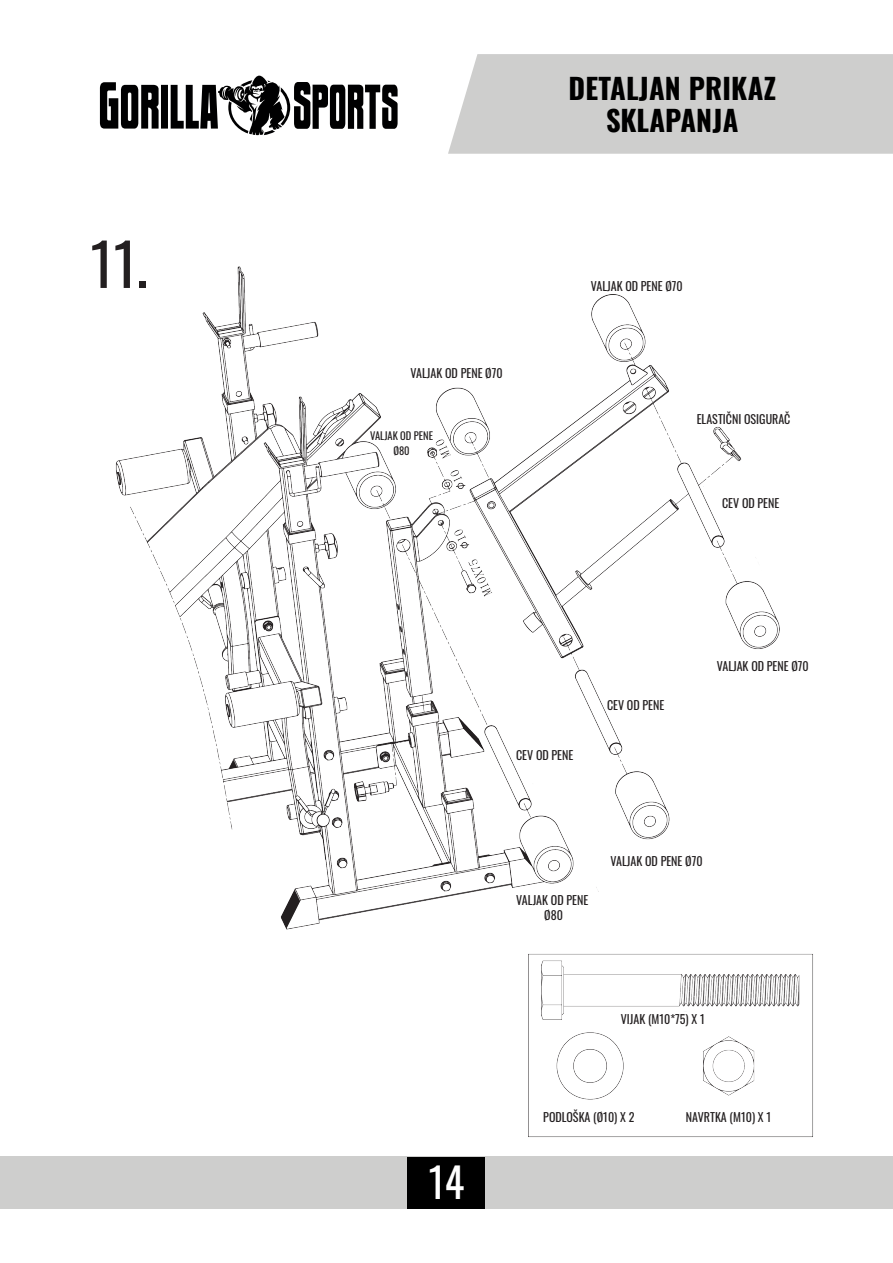
<style>
.page{position:relative;width:893px;height:1263px;background:#fff}
.page>*{position:absolute;margin:0;border:0;box-sizing:border-box;transform-origin:0 0}
.t1{font:58.5px "Oswald";color:#231f20}
.t2{font:40.5px "Oswald";color:#fff}
.t3{font:700 28.5px "Oswald";letter-spacing:.01em;color:#000}
.t4{font:12px "Oswald";color:#231f20}
.t5{font:10.5px "Oswald";color:#231f20}
</style>
<div class="page">
<img style="left:528px;top:954px;width:285px;height:183px">
<img style="left:115px;top:266px;width:665px;height:664px">
<div style="left:448px;top:54px;width:445px;height:100px;background:#cececd"></div>
<div style="left:0;top:1156px;width:892px;height:53px;background:#cececd"></div>
<div style="left:408px;top:1157px;width:77px;height:51px;background:#000"></div>
<svg style="left:100px;top:76px;width:298px;height:59px"></svg>
<p class="t1" style="left:90px;top:212px;width:59px">11.</p>
<p class="t4" style="left:411px;top:362px;width:94px">VALJAK OD PENE Ø70</p>
<p class="t5" style="left:370px;top:426px;width:65px">VALJAK OD PENE</p>
<p class="t5" style="left:393px;top:441px;width:18px">Ø80</p>
<p class="t3" style="left:568px;top:63px;width:209px">DETALJAN PRIKAZ</p>
<p class="t3" style="left:606px;top:95px;width:134px">SKLAPANJA</p>
<p class="t4" style="left:591px;top:275px;width:94px">VALJAK OD PENE Ø70</p>
<p class="t4" style="left:697px;top:408px;width:95px">ELASTIČNI OSIGURAČ</p>
<p class="t4" style="left:722px;top:492px;width:59px">CEV OD PENE</p>
<p class="t2" style="left:429px;top:1147px;width:37px">14</p>
<p class="t4" style="left:516px;top:744px;width:59px">CEV OD PENE</p>
<p class="t4" style="left:607px;top:694px;width:59px">CEV OD PENE</p>
<p class="t4" style="left:717px;top:656px;width:94px">VALJAK OD PENE Ø70</p>
<p class="t4" style="left:516px;top:890px;width:73px">VALJAK OD PENE</p>
<p class="t4" style="left:544px;top:905px;width:20px">Ø80</p>
<p class="t4" style="left:610px;top:850px;width:94px">VALJAK OD PENE Ø70</p>
<p class="t4" style="left:621px;top:1008px;width:85px">VIJAK (M10*75) X 1</p>
<p class="t4" style="left:543px;top:1107px;width:93px">PODLOŠKA (Ø10) X 2</p>
<p class="t4" style="left:686px;top:1107px;width:87px">NAVRTKA (M10) X 1</p>
</div>
